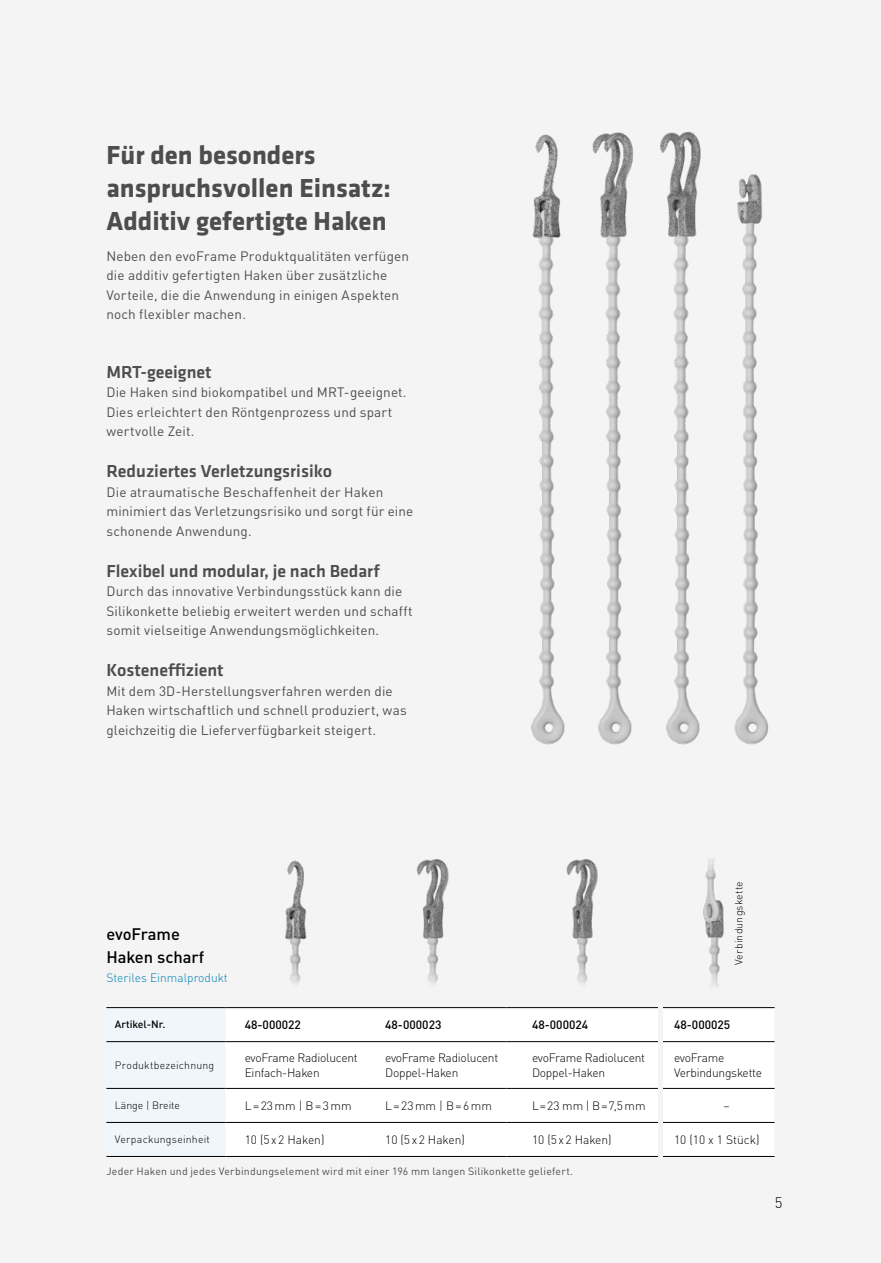
<style>
.page{position:relative;width:881px;height:1263px;background:#fff}
.page>*{position:absolute;margin:0;border:0;box-sizing:border-box;transform-origin:0 0}
.t1{font:700 27px/33px "Klavika Basic";color:#4d4d4c}
.t2{font:500 18px "Klavika Basic";color:#4d4d4c}
.t3{font:500 16.5px/22.5px "DIN Pro";color:#000}
.t4{font:300 15px "DIN Pro";color:#000}
.t5{font:13.5px/19.5px "DIN Pro";letter-spacing:.01em;color:#4d4d4c}
.t6{font:300 12px/14.4px "DIN Pro";letter-spacing:-.02em;color:#000}
.t7{font:300 12px "DIN Pro";color:#000}
.t8{font:500 12px "DIN Pro";color:#000}
.t9{font:300 12px "DIN Pro";color:#0080b3}
.t10{font:10.5px "DIN Pro";letter-spacing:.02em;color:#4d4d4c}
.t11{font:300 10.5px "DIN Pro";letter-spacing:.02em;color:#000}
.t12{font:300 10.5px "DIN Pro";color:#000}
.t13{font:500 10.5px "DIN Pro";color:#000}
</style>
<div class="page">
<div style="left:0;top:0;width:880px;height:1263px;background:#f4f4f4"></div>
<img style="left:734px;top:174px;width:35px;height:571px">
<img style="left:660px;top:131px;width:41px;height:614px">
<img style="left:592px;top:132px;width:42px;height:613px">
<img style="left:531px;top:134px;width:34px;height:611px">
<img style="left:566px;top:859px;width:32px;height:126px">
<img style="left:416px;top:859px;width:33px;height:126px">
<img style="left:285px;top:860px;width:22px;height:125px">
<img style="left:703px;top:859px;width:21px;height:128px">
<svg style="left:106px;top:1008px;width:119px;height:148px"></svg>
<div style="left:225px;top:1008px;width:549px;height:147px;background:#fff"></div>
<hr style="left:106px;top:1007px;width:119px;height:1px;background:#000">
<hr style="left:225px;top:1007px;width:141px;height:1px;background:#000">
<hr style="left:366px;top:1007px;width:140px;height:1px;background:#000">
<hr style="left:506px;top:1007px;width:150px;height:1px;background:#000">
<hr style="left:656px;top:1007px;width:118px;height:1px;background:#000">
<hr style="left:106px;top:1041px;width:119px;height:1px;background:#000">
<hr style="left:225px;top:1041px;width:141px;height:1px;background:#000">
<hr style="left:366px;top:1041px;width:140px;height:1px;background:#000">
<hr style="left:106px;top:1088px;width:119px;height:1px;background:#000">
<hr style="left:225px;top:1088px;width:141px;height:1px;background:#000">
<hr style="left:366px;top:1088px;width:140px;height:1px;background:#000">
<hr style="left:506px;top:1088px;width:150px;height:1px;background:#000">
<hr style="left:656px;top:1088px;width:118px;height:1px;background:#000">
<hr style="left:106px;top:1122px;width:119px;height:1px;background:#000">
<hr style="left:225px;top:1122px;width:141px;height:1px;background:#000">
<hr style="left:366px;top:1122px;width:140px;height:1px;background:#000">
<hr style="left:106px;top:1156px;width:119px;height:1px;background:#000">
<hr style="left:225px;top:1156px;width:141px;height:1px;background:#000">
<hr style="left:366px;top:1156px;width:140px;height:1px;background:#000">
<hr style="left:506px;top:1156px;width:150px;height:1px;background:#000">
<hr style="left:656px;top:1156px;width:118px;height:1px;background:#000">
<hr style="left:506px;top:1041px;width:150px;height:1px;background:#000">
<hr style="left:656px;top:1041px;width:118px;height:1px;background:#000">
<hr style="left:506px;top:1122px;width:150px;height:1px;background:#000">
<hr style="left:656px;top:1122px;width:118px;height:1px;background:#000">
<div style="left:657px;top:989px;width:5px;height:182px;background:#f4f4f4"></div>
<h1 class="t1" style="left:106px;top:137px;width:286px">Für den besonders anspruchsvollen Einsatz:<br>Additiv gefertigte Haken</h1>
<p class="t5" style="left:106px;top:245px;width:304px">Neben den evoFrame Produktqualitäten verfügen die additiv gefertigten Haken über zusätzliche Vorteile, die die Anwendung in einigen Aspekten noch flexibler machen.</p>
<h2 class="t2" style="left:106px;top:359px;width:107px">MRT-geeignet</h2>
<p class="t5" style="left:106px;top:381px;width:301px">Die Haken sind biokompatibel und MRT-geeignet.<br>Dies erleichtert den Röntgenprozess und spart wertvolle Zeit.</p>
<h2 class="t2" style="left:106px;top:459px;width:227px">Reduziertes Verletzungsrisiko</h2>
<p class="t5" style="left:106px;top:481px;width:308px">Die atraumatische Beschaffenheit der Haken minimiert das Verletzungsrisiko und sorgt für eine schonende Anwendung.</p>
<h2 class="t2" style="left:106px;top:559px;width:275px">Flexibel und modular, je nach Bedarf</h2>
<p class="t5" style="left:106px;top:581px;width:308px">Durch das innovative Verbindungsstück kann die<br>Silikonkette beliebig erweitert werden und schafft somit vielseitige Anwendungsmöglichkeiten.</p>
<h2 class="t2" style="left:106px;top:658px;width:119px">Kosteneffizient</h2>
<p class="t5" style="left:106px;top:680px;width:302px">Mit dem 3D-Herstellungsverfahren werden die<br>Haken wirtschaftlich und schnell produziert, was gleichzeitig die Lieferverfügbarkeit steigert.</p>
<p class="t3" style="left:106px;top:922px;width:99px">evoFrame<br>Haken scharf</p>
<p class="t9" style="left:106px;top:969px;width:123px">Steriles Einmalprodukt</p>
<p class="t11" style="left:730px;top:965px;width:86px;rotate:-90deg">Verbindungskette</p>
<p class="t13" style="left:115px;top:1016px;width:52px">Artikel-Nr.</p>
<p class="t8" style="left:244px;top:1015px;width:58px">48-000022</p>
<p class="t8" style="left:385px;top:1015px;width:58px">48-000023</p>
<p class="t8" style="left:531px;top:1015px;width:58px">48-000024</p>
<p class="t8" style="left:673px;top:1015px;width:58px">48-000025</p>
<p class="t11" style="left:115px;top:1057px;width:101px">Produktbezeichnung</p>
<p class="t6" style="left:244px;top:1050px;width:115px">evoFrame Radiolucent<br>Einfach-Haken</p>
<p class="t6" style="left:385px;top:1050px;width:115px">evoFrame Radiolucent<br>Doppel-Haken</p>
<p class="t6" style="left:531px;top:1050px;width:115px">evoFrame Radiolucent<br>Doppel-Haken</p>
<p class="t6" style="left:673px;top:1050px;width:89px">evoFrame<br>Verbindungskette</p>
<p class="t12" style="left:115px;top:1097px;width:67px">Länge | Breite</p>
<p class="t6" style="left:244px;top:1097px;width:108px">L=23mm | B=3mm</p>
<p class="t6" style="left:385px;top:1097px;width:108px">L=23mm | B=6mm</p>
<p class="t6" style="left:531px;top:1097px;width:115px">L=23 mm | B=7,5 mm</p>
<p class="t6" style="left:722px;top:1097px;width:8px">–</p>
<p class="t11" style="left:115px;top:1131px;width:96px">Verpackungseinheit</p>
<p class="t7" style="left:244px;top:1130px;width:81px">10 (5x2 Haken)</p>
<p class="t7" style="left:385px;top:1130px;width:81px">10 (5x2 Haken)</p>
<p class="t7" style="left:531px;top:1130px;width:81px">10 (5x2 Haken)</p>
<p class="t7" style="left:673px;top:1130px;width:87px">10 (10 x 1 Stück)</p>
<p class="t10" style="left:106px;top:1163px;width:468px">Jeder Haken und jedes Verbindungselement wird mit einer 196 mm langen Silikonkette geliefert.</p>
<p class="t4" style="left:774px;top:1191px;width:9px">5</p>
</div>
